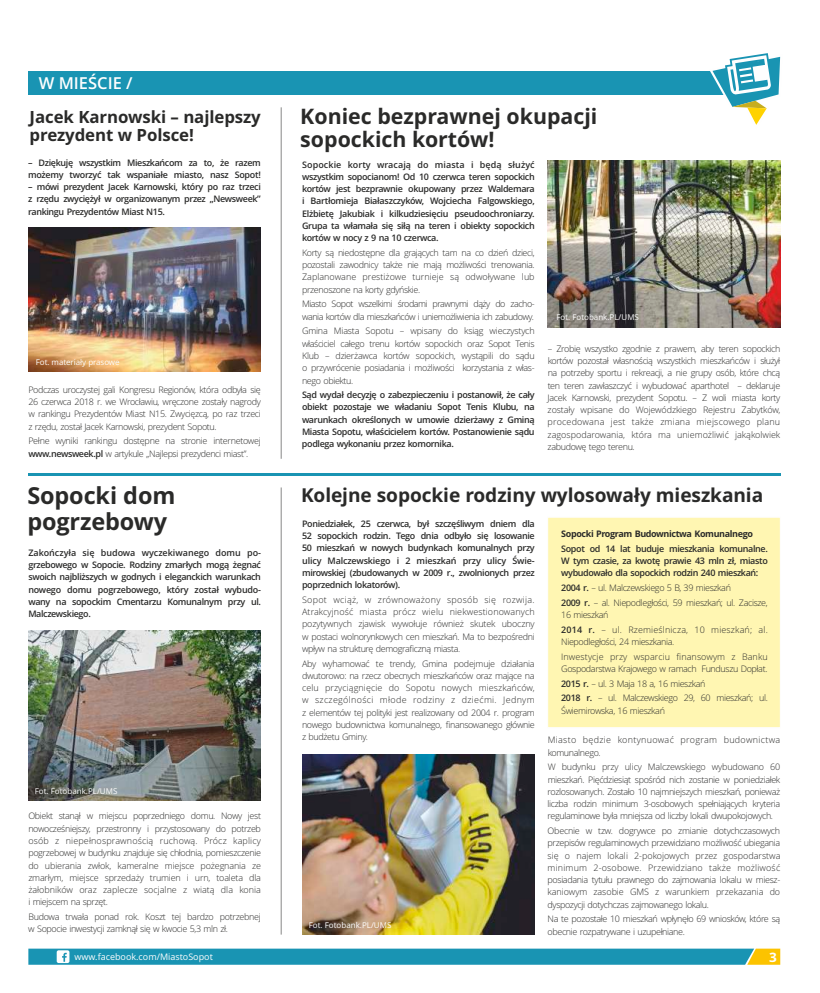
<style>
.page{position:relative;width:820px;height:993px;background:#fff}
.page>*{position:absolute;margin:0;border:0;box-sizing:border-box;transform-origin:0 0}
.t1{font:700 23.4px "Open Sans";letter-spacing:-.005em;color:#2a2a29}
.t2{font:700 21.3px/23.3px "Open Sans";color:#2a2a29}
.t3{font:700 19.1px "Open Sans";letter-spacing:-.005em;color:#2a2a29}
.t4{font:700 16.8px/18.3px "Open Sans";letter-spacing:-.005em;color:#2a2a29}
.t5{font:600 16.5px "Open Sans";color:#fefefe}
.t6{font:700 13px "Open Sans";color:#fefefe;scale:1.04 1}
.t7{font:300 9px/12.3px "Open Sans";letter-spacing:-.04em;color:#2a2a29;text-align:justify}
.t8{font:600 9px/12.3px "Open Sans";letter-spacing:-.04em;color:#2a2a29;text-align:justify}
.t9{font:300 9px/14.7px "Open Sans";letter-spacing:.01em;color:#2a2a29}
.t10{font:300 9px/12.3px "Open Sans";letter-spacing:.035em;color:#2a2a29}
.t11{font:300 9px/14.7px "Open Sans";letter-spacing:.015em;color:#2a2a29}
.t12{font:700 9px "Open Sans";letter-spacing:-.04em;color:#2a2a29}
.t13{font:9px "Open Sans";color:#fefefe}
.t14{font:8px "Open Sans";color:#fefefe}
.s1{font-weight:600}
</style>
<div class="page">
<div style="left:548px;top:517px;width:232px;height:210px;background:#fff6b2"></div>
<img style="left:302px;top:754px;width:232px;height:180px">
<img style="left:547px;top:160px;width:233px;height:167px">
<svg style="left:28px;top:948px;width:752px;height:16px;background:#2d9bb0"></svg>
<div style="left:29px;top:71px;width:743px;height:23px;background:#1994b3"></div>
<svg style="left:709px;top:53px;width:72px;height:72px"></svg>
<hr style="left:28px;top:473px;width:752px;height:2px;background:#1994b3">
<img style="left:29px;top:228px;width:231px;height:143px">
<hr style="left:280px;top:107px;width:1px;height:351px;background:#888887">
<hr style="left:280px;top:487px;width:1px;height:447px;background:#888887">
<img style="left:28px;top:630px;width:233px;height:170px">
<h3 class="t5" style="left:39px;top:76px;width:95px">W MIEŚCIE /</h3>
<h3 class="t4" style="left:30px;top:109px;width:233px">Jacek Karnowski – najlepszy prezydent w Polsce!</h3>
<p class="t8" style="left:28px;top:157px;width:234px">– Dziękuję wszystkim Mieszkańcom za to, że razem możemy tworzyć tak wspaniałe miasto, nasz Sopot!</p>
<p class="t8" style="left:28px;top:181px;width:234px">– mówi prezydent Jacek Karnowski, który po raz trzeci z rzędu zwyciężył w organizowanym przez „Newsweek” rankingu Prezydentów Miast N15.</p>
<p class="t14" style="left:36px;top:359px;width:85px">Fot. materiały prasowe</p>
<p class="t7" style="left:28px;top:384px;width:234px">Podczas uroczystej gali Kongresu Regionów, która odbyła się 26 czerwca 2018 r. we Wrocławiu, wręczone zostały nagrody w rankingu Prezydentów Miast N15. Zwycięzcą, po raz trzeci z rzędu, został Jacek Karnowski, prezydent Sopotu.</p>
<p class="t7" style="left:28px;top:436px;width:234px">Pełne wyniki rankingu dostępne na stronie internetowej <span class="s1">www.newsweek.pl</span> w artykule „Najlepsi prezydenci miast”.</p>
<h2 class="t2" style="left:300px;top:106px;width:298px">Koniec bezprawnej okupacji sopockich kortów!</h2>
<p class="t8" style="left:302px;top:159px;width:234px">Sopockie korty wracają do miasta i będą służyć wszystkim sopocianom! Od 10 czerwca teren sopockich kortów jest bezprawnie okupowany przez Waldemara i Bartłomieja Białaszczyków, Wojciecha Falgowskiego, Elżbietę Jakubiak i kilkudziesięciu pseudoochroniarzy.<br>Grupa ta włamała się siłą na teren i obiekty sopockich kortów w nocy z 9 na 10 czerwca.</p>
<p class="t7" style="left:302px;top:247px;width:234px">Korty są niedostępne dla grających tam na co dzień dzieci, pozostali zawodnicy także nie mają możliwości trenowania.<br>Zaplanowane prestiżowe turnieje są odwoływane lub przenoszone na korty gdyńskie.</p>
<p class="t7" style="left:302px;top:299px;width:234px">Miasto Sopot wszelkimi środami prawnymi dąży do zacho&shy;wania kortów dla mieszkańców i uniemożliwienia ich zabudowy.</p>
<p class="t7" style="left:302px;top:326px;width:234px">Gmina Miasta Sopotu – wpisany do ksiąg wieczystych właściciel całego trenu kortów sopockich oraz Sopot Tenis Klub – dzierżawca kortów sopockich, wystąpili do sądu o przywrócenie posiadania i możliwości korzystania z włas&shy;nego obiektu.</p>
<p class="t8" style="left:302px;top:389px;width:234px">Sąd wydał decyzję o zabezpieczeniu i postanowił, że cały obiekt pozostaje we władaniu Sopot Tenis Klubu, na warunkach określonych w umowie dzierżawy z Gminą Miasta Sopotu, właścicielem kortów. Postanowienie sądu podlega wykonaniu przez komornika.</p>
<p class="t14" style="left:556px;top:314px;width:84px">Fot. Fotobank.PL/UMS</p>
<p class="t7" style="left:547px;top:343px;width:234px">– Zrobię wszystko zgodnie z prawem, aby teren sopockich kortów pozostał własnością wszystkich mieszkańców i służył na potrzeby sportu i rekreacji, a nie grupy osób, które chcą ten teren zawłaszczyć i wybudować aparthotel – deklaruje Jacek Karnowski, prezydent Sopotu. – Z woli miasta korty zostały wpisane do Wojewódzkiego Rejestru Zabytków, procedowana jest także zmiana miejscowego planu zagospodarowania, która ma uniemożliwić jakąkolwiek zabudowę tego terenu.</p>
<h1 class="t1" style="left:27px;top:486px;width:149px">Sopocki dom</h1>
<h3 class="t3" style="left:301px;top:487px;width:463px">Kolejne sopockie rodziny wylosowały mieszkania</h3>
<h1 class="t1" style="left:27px;top:512px;width:141px">pogrzebowy</h1>
<p class="t8" style="left:302px;top:518px;width:234px">Poniedziałek, 25 czerwca, był szczęśliwym dniem dla 52 sopockich rodzin. Tego dnia odbyło się losowanie 50 mieszkań w nowych budynkach komunalnych przy ulicy Malczewskiego i 2 mieszkań przy ulicy Świe&shy;mirowskiej (zbudowanych w 2009 r., zwolnionych przez poprzednich lokatorów).</p>
<p class="t7" style="left:302px;top:594px;width:234px">Sopot wciąż, w zrównoważony sposób się rozwija.<br>Atrakcyjność miasta prócz wielu niekwestionowanych pozytywnych zjawisk wywołuje również skutek uboczny w postaci wolnorynkowych cen mieszkań. Ma to bezpośredni wpływ na strukturę demograficzną miasta.</p>
<p class="t7" style="left:302px;top:658px;width:234px">Aby wyhamować te trendy, Gmina podejmuje działania dwutorowo: na rzecz obecnych mieszkańców oraz mające na celu przyciągnięcie do Sopotu nowych mieszkańców, w szczególności młode rodziny z dziećmi. Jednym z elementów tej polityki jest realizowany od 2004 r. program nowego budownictwa komunalnego, finansowanego głównie z budżetu Gminy.</p>
<p class="t12" style="left:561px;top:530px;width:193px">Sopocki Program Budownictwa Komunalnego</p>
<p class="t8" style="left:561px;top:543px;width:208px">Sopot od 14 lat buduje mieszkania komunalne.<br>W tym czasie, za kwotę prawie 43 mln zł, miasto wybudowało dla sopockich rodzin 240 mieszkań:</p>
<p class="t7" style="left:561px;top:581px;width:208px;line-height:14.7px"><span class="s1">2004 r.</span> – ul. Malczewskiego 5 B, 39 mieszkań<br><span class="s1">2009 r.</span> – al. Niepodległości, 59 mieszkań; ul. Zacisze,</p>
<p class="t11" style="left:561px;top:608px;width:208px">16 mieszkań<br><span class="s1">2014 r.</span> – ul. Rzemieślnicza, 10 mieszkań; al.</p>
<p class="t9" style="left:561px;top:635px;width:208px">Niepodległości, 24 mieszkania.<br>Inwestycje przy wsparciu finansowym z Banku</p>
<p class="t7" style="left:561px;top:662px;width:208px;line-height:14.7px;text-align:left">Gospodarstwa Krajowego w ramach Funduszu Dopłat.<br><span class="s1">2015 r.</span> – ul. 3 Maja 18 a, 16 mieszkań<br><span class="s1">2018 r.</span> – ul. Malczewskiego 29, 60 mieszkań; ul.</p>
<p class="t7" style="left:561px;top:705px;width:105px">Świemirowska, 16 mieszkań</p>
<p class="t8" style="left:28px;top:547px;width:234px">Zakończyła się budowa wyczekiwanego domu po&shy;grzebowego w Sopocie. Rodziny zmarłych mogą żegnać swoich najbliższych w godnych i eleganckich warunkach nowego domu pogrzebowego, który został wybudo&shy;wany na sopockim Cmentarzu Komunalnym przy ul.<br>Malczewskiego.</p>
<p class="t10" style="left:547px;top:734px;width:234px">Miasto będzie kontynuować program budownictwa komunalnego.</p>
<p class="t7" style="left:547px;top:761px;width:234px">W budynku przy ulicy Malczewskiego wybudowano 60 mieszkań. Pięćdziesiąt spośród nich zostanie w poniedziałek rozlosowanych. Zostało 10 najmniejszych mieszkań, ponieważ liczba rodzin minimum 3-osobowych spełniających kryteria regulaminowe była mniejsza od liczby lokali dwupokojowych.</p>
<p class="t7" style="left:547px;top:825px;width:234px">Obecnie w tzw. dogrywce po zmianie dotychczasowych przepisów regulaminowych przewidziano możliwość ubiegania się o najem lokali 2-pokojowych przez gospodarstwa minimum 2-osobowe. Przewidziano także możliwość posiadania tytułu prawnego do zajmowania lokalu w miesz&shy;kaniowym zasobie GMS z warunkiem przekazania do dyspozycji dotychczas zajmowanego lokalu.</p>
<p class="t7" style="left:547px;top:913px;width:234px">Na te pozostałe 10 mieszkań wpłynęło 69 wniosków, które są obecnie rozpatrywane i uzupełniane.</p>
<p class="t14" style="left:35px;top:788px;width:84px">Fot. Fotobank.PL/UMS</p>
<p class="t7" style="left:28px;top:810px;width:234px">Obiekt stanął w miejscu poprzedniego domu. Nowy jest nowocześniejszy, przestronny i przystosowany do potrzeb osób z niepełnosprawnością ruchową. Prócz kaplicy pogrzebowej w budynku znajduje się chłodnia, pomieszczenie do ubierania zwłok, kameralne miejsce pożegnania ze zmarłym, miejsce sprzedaży trumien i urn, toaleta dla żałobników oraz zaplecze socjalne z wiatą dla konia i miejscem na sprzęt.</p>
<p class="t7" style="left:28px;top:911px;width:234px">Budowa trwała ponad rok. Koszt tej bardzo potrzebnej w Sopocie inwestycji zamknął się w kwocie 5,3 mln zł.</p>
<p class="t14" style="left:309px;top:921px;width:84px">Fot. Fotobank.PL/UMS</p>
<p class="t13" style="left:75px;top:952px;width:140px">www.facebook.com/MiastoSopot</p>
<h3 class="t6" style="left:768px;top:951px;width:9px">3</h3>
</div>
